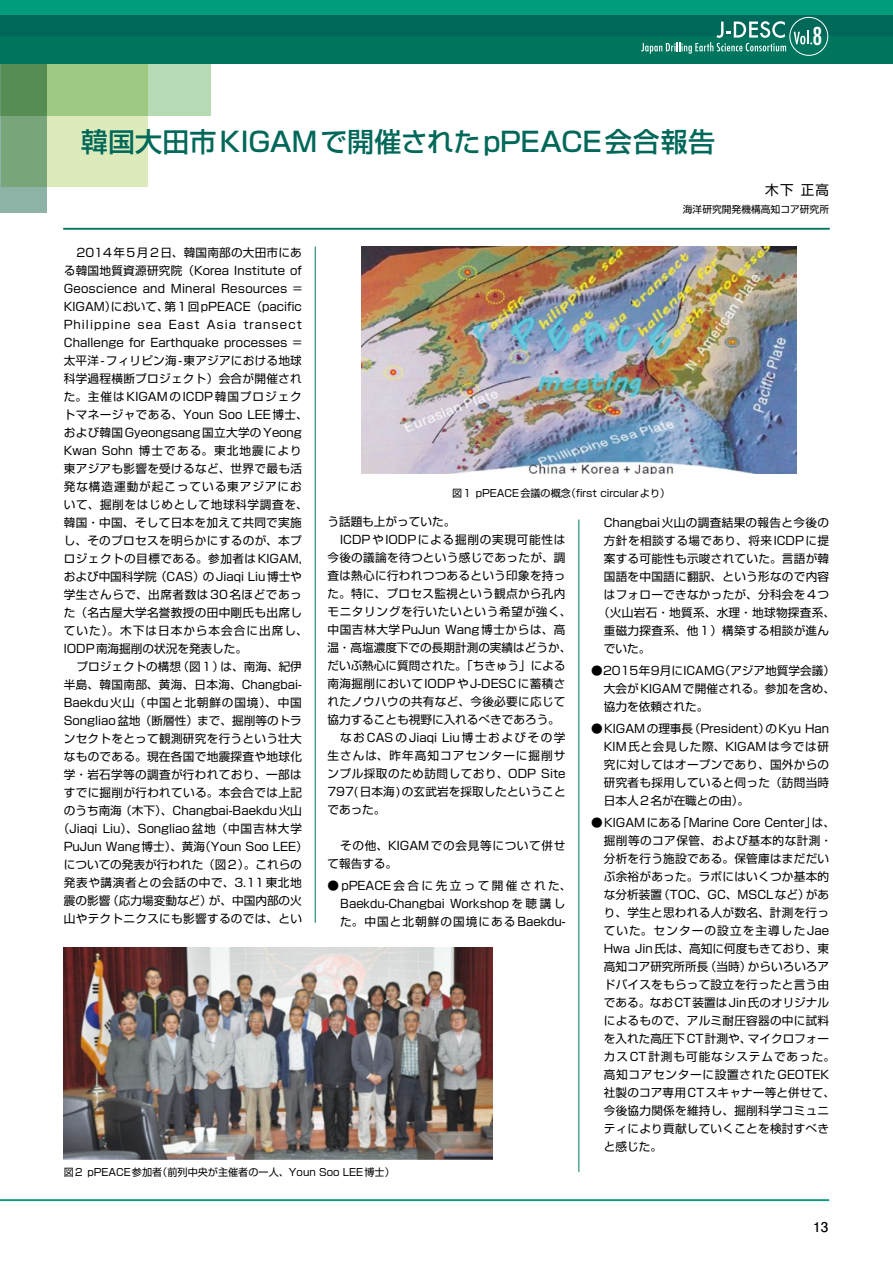
<style>
.page{position:relative;width:893px;height:1263px;background:#fff}
.page>*{position:absolute;margin:0;border:0;box-sizing:border-box;transform-origin:0 0}
.t1{font:500 27px "Shin Go Pro";letter-spacing:.005em;color:#006859}
.t2{font:condensed 24px "Futura";color:#fff}
.t3{font:13.5px "Shin Go Pro";color:#000}
.t4{font:700 13.5px "Futo Go B101 Pro";color:#000}
.t5{font:11.7px/18px "Shin Go Pro";letter-spacing:.025em;color:#000}
.t6{font:11.7px/18px "Shin Go Pro";color:#000;text-align:center}
.t7{font:11.7px "Shin Go Pro";letter-spacing:.055em;color:#000}
.t8{font:11.7px/18px "Shin Go Pro";letter-spacing:.06em;color:#000}
.t9{font:11.7px "Shin Go Pro";letter-spacing:.075em;color:#000}
.t10{font:11.7px "Shin Go Pro";letter-spacing:.13em;color:#000}
.t11{font:11.7px "Shin Go Pro";letter-spacing:.045em;color:#000}
.t12{font:11.7px "Shin Go Pro";letter-spacing:.005em;color:#000}
.t13{font:11.7px "Shin Go Pro";letter-spacing:.065em;color:#000}
.t14{font:11.7px "Shin Go Pro";letter-spacing:.085em;color:#000}
.t15{font:10.2px "Shin Go Pro";color:#000}
.t16{font:9.75px "Shin Go Pro";color:#000}
</style>
<div class="page">
<div style="left:1px;top:63px;width:146px;height:123px;background:#ddebbc"></div>
<svg style="left:0;top:116px;width:46px;height:97px;background:#7ea886"></svg>
<svg style="left:0;top:64px;width:210px;height:52px;background:#94c087"></svg>
<hr style="left:63px;top:228px;width:767px;height:2px;background:#00755d">
<hr style="left:0;top:1199px;width:829px;height:2px;background:#009c7c">
<div style="left:0;top:36px;width:893px;height:28px;background:#00755d"></div>
<div style="left:0;top:0;width:893px;height:15px;background:#009c7c"></div>
<div style="left:0;top:15px;width:893px;height:21px;background:#006859"></div>
<hr style="left:315px;top:247px;width:1px;height:676px;background:#00755d">
<hr style="left:578px;top:519px;width:1px;height:653px;background:#00755d">
<svg style="left:641px;top:21px;width:145px;height:33px"></svg>
<div style="left:789px;top:17px;width:39px;height:39px;border:1px solid #fff;border-radius:50%"></div>
<svg style="left:794px;top:30px;width:18px;height:14px"></svg>
<img style="left:362px;top:247px;width:435px;height:226px">
<img style="left:64px;top:948px;width:428px;height:212px">
<h1 class="t1" style="left:81px;top:119px;width:636px">韓国大田市KIGAMで開催されたpPEACE会合報告</h1>
<h2 class="t2" style="left:812px;top:21px;width:11px">8</h2>
<p class="t5" style="left:64px;top:242px;width:245px;text-indent:13px">2014年5月2日、韓国南部の大田市にある韓国地質資源研究院（Korea Institute of<br>Geoscience and Mineral Resources =<br>KIGAM）において、第1回pPEACE（pacific<br>Philippine sea East Asia transect<br>Challenge for Earthquake processes =太平洋-フィリピン海-東アジアにおける地球科学過程横断プロジェクト）会合が開催された。主催はKIGAMのICDP韓国プロジェクトマネージャである、Youn Soo LEE博士、および韓国Gyeongsang国立大学のYeong<br>Kwan Sohn 博士である。東北地震により東アジアも影響を受けるなど、世界で最も活発な構造運動が起こっている東アジアにおいて、掘削をはじめとして地球科学調査を、韓国・中国、そして日本を加えて共同で実施し、そのプロセスを明らかにするのが、本プロジェクトの目標である。参加者はKIGAM,および中国科学院（CAS）のJiaqi Liu博士や学生さんらで、出席者数は30名ほどであった（名古屋大学名誉教授の田中剛氏も出席していた）。木下は日本から本会合に出席し、<br>IODP南海掘削の状況を発表した。</p>
<p class="t6" style="left:77px;top:656px;width:227px">プロジェクトの構想（図１）は、南海、紀伊</p>
<p class="t5" style="left:64px;top:674px;width:240px">半島、韓国南部、黄海、日本海、Changbai-</p>
<p class="t9" style="left:64px;top:693px;width:240px">Baekdu火山（中国と北朝鮮の国境）、中国</p>
<p class="t6" style="left:64px;top:710px;width:240px">Songliao盆地（断層性）まで、掘削等のトラ</p>
<p class="t5" style="left:64px;top:728px;width:240px">ンセクトをとって観測研究を行うという壮大</p>
<p class="t5" style="left:64px;top:746px;width:240px">なものである。現在各国で地震探査や地球化</p>
<p class="t5" style="left:64px;top:764px;width:240px">学・岩石学等の調査が行われており、一部は</p>
<p class="t5" style="left:64px;top:782px;width:240px">すでに掘削が行われている。本会合では上記</p>
<p class="t6" style="left:64px;top:800px;width:240px">のうち南海（木下）、Changbai-Baekdu火山</p>
<p class="t6" style="left:58px;top:818px;width:245px">（Jiaqi Liu）、Songliao盆地（中国吉林大学</p>
<p class="t6" style="left:64px;top:836px;width:245px">PuJun Wang博士）、黄海（Youn Soo LEE）</p>
<p class="t6" style="left:64px;top:854px;width:240px">についての発表が行われた（図２）。これらの</p>
<p class="t7" style="left:64px;top:873px;width:240px">発表や講演者との会話の中で、3.11東北地</p>
<p class="t6" style="left:64px;top:890px;width:240px">震の影響（応力場変動など）が、中国内部の火</p>
<p class="t5" style="left:64px;top:908px;width:240px">山やテクトニクスにも影響するのでは、とい</p>
<p class="t3" style="left:765px;top:179px;width:65px">木下 正高</p>
<p class="t16" style="left:683px;top:201px;width:148px">海洋研究開発機構高知コア研究所</p>
<p class="t15" style="left:452px;top:485px;width:220px">図１ pPEACE会議の概念（first circularより）</p>
<p class="t6" style="left:327px;top:511px;width:129px">う話題も上がっていた。</p>
<p class="t13" style="left:340px;top:530px;width:227px">ICDPやIODPによる掘削の実現可能性は</p>
<p class="t5" style="left:327px;top:547px;width:240px">今後の議論を待つという感じであったが、調</p>
<p class="t5" style="left:327px;top:565px;width:240px">査は熱心に行われつつあるという印象を持っ</p>
<p class="t5" style="left:327px;top:583px;width:240px">た。特に、プロセス監視という観点から孔内</p>
<p class="t7" style="left:327px;top:602px;width:245px">モニタリングを行いたいという希望が強く、</p>
<p class="t7" style="left:327px;top:620px;width:240px">中国吉林大学PuJun Wang博士からは、高</p>
<p class="t6" style="left:327px;top:637px;width:245px">温・高塩濃度下での長期計測の実績はどうか、</p>
<p class="t6" style="left:327px;top:655px;width:240px">だいぶ熱心に質問された。「ちきゅう」による</p>
<p class="t5" style="left:327px;top:673px;width:240px">南海掘削においてIODPやJ-DESCに蓄積さ</p>
<p class="t5" style="left:327px;top:691px;width:240px">れたノウハウの共有など、今後必要に応じて</p>
<p class="t6" style="left:327px;top:709px;width:234px">協力することも視野に入れるべきであろう。</p>
<p class="t10" style="left:340px;top:728px;width:227px">なおCASのJiaqi Liu博士およびその学</p>
<p class="t14" style="left:327px;top:746px;width:240px">生さんは、昨年高知コアセンターに掘削サ</p>
<p class="t11" style="left:327px;top:764px;width:240px">ンプル採取のため訪問しており、ODP Site</p>
<p class="t12" style="left:327px;top:782px;width:240px">797(日本海)の玄武岩を採取したということ</p>
<p class="t5" style="left:327px;top:799px;width:60px">であった。</p>
<p class="t8" style="left:327px;top:835px;width:240px;text-indent:13px">その他、KIGAMでの会見等について併せて報告する。</p>
<p class="t6" style="left:327px;top:875px;width:245px">●pPEACE会合に先立って開催された、<br>Baekdu-Changbai Workshop を聴講し<br>た。中国と北朝鮮の国境にあるBaekdu-</p>
<p class="t5" style="left:604px;top:512px;width:227px">Changbai火山の調査結果の報告と今後の</p>
<p class="t5" style="left:604px;top:530px;width:227px">方針を相談する場であり、将来ICDPに提</p>
<p class="t5" style="left:604px;top:548px;width:227px">案する可能性も示唆されていた。言語が韓</p>
<p class="t5" style="left:604px;top:566px;width:227px">国語を中国語に翻訳、という形なので内容</p>
<p class="t5" style="left:604px;top:584px;width:227px">はフォローできなかったが、分科会を４つ</p>
<p class="t5" style="left:598px;top:602px;width:239px">（火山岩石・地質系、水理・地球物探査系、</p>
<p class="t5" style="left:604px;top:620px;width:227px">重磁力探査系、他１）構築する相談が進ん</p>
<p class="t5" style="left:604px;top:638px;width:48px">でいた。</p>
<p class="t5" style="left:604px;top:660px;width:233px;text-align:justify;text-indent:-13px">●2015年9月にICAMG（アジア地質学会議）大会がKIGAMで開催される。参加を含め、協力を依頼された。</p>
<p class="t5" style="left:604px;top:718px;width:227px;text-align:justify;text-indent:-13px">●KIGAMの理事長（President）のKyu Han KIM氏と会見した際、KIGAMは今では研究に対してはオープンであり、国外からの研究者も採用していると伺った（訪問当時日本人2名が在職との由）。</p>
<p class="t5" style="left:604px;top:812px;width:233px;text-indent:-13px">●KIGAMにある「Marine Core Center」は、掘削等のコア保管、および基本的な計測・分析を行う施設である。保管庫はまだだいぶ余裕があった。ラボにはいくつか基本的な分析装置（TOC、GC、MSCLなど）があり、学生と思われる人が数名、計測を行っていた。センターの設立を主導したJae<br>Hwa Jin氏は、高知に何度もきており、東高知コア研究所所長（当時）からいろいろアドバイスをもらって設立を行ったと言う由である。なおCT装置はJin氏のオリジナルによるもので、アルミ耐圧容器の中に試料を入れた高圧下CT計測や、マイクロフォーカスCT計測も可能なシステムであった。高知コアセンターに設置されたGEOTEK社製のコア専用CTスキャナー等と併せて、今後協力関係を維持し、掘削科学コミュニティにより貢献していくことを検討すべきと感じた。</p>
<p class="t15" style="left:64px;top:1164px;width:333px">図２ pPEACE参加者（前列中央が主催者の一人、Youn Soo LEE博士）</p>
<p class="t4" style="left:813px;top:1216px;width:17px">13</p>
</div>
